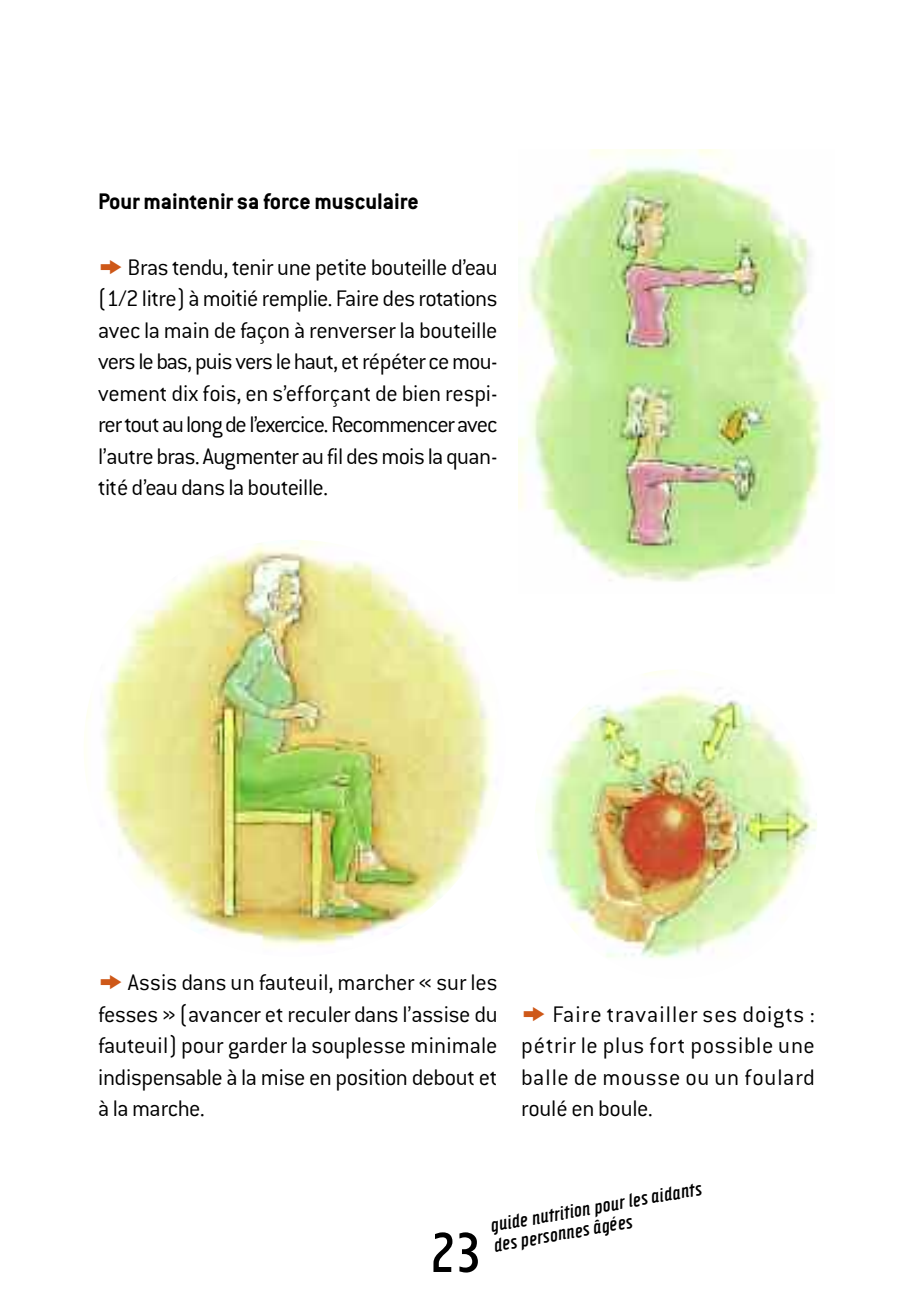
<style>
.page{position:relative;width:913px;height:1308px;background:#fff}
.page>*{position:absolute;margin:0;border:0;box-sizing:border-box;transform-origin:0 0}
.t1{font:58.5px "Hybrid";color:#000}
.t2{font:300 24.75px/31.5px "Conduit ITC";letter-spacing:-.015em;color:#000;text-align:justify}
.t3{font:700 24.75px "Conduit ITC";letter-spacing:-.005em;color:#000}
.t4{font:italic 20.25px/20.2px "Hybrid";color:#000}
.s1{font-family:"Zeal";font-weight:400;font-size:25.88px;color:#ce5818}
</style>
<div class="page">
<img style="left:84px;top:540px;width:421px;height:416px;border-radius:50%">
<img style="left:518px;top:150px;width:309px;height:432px">
<img style="left:534px;top:669px;width:282px;height:309px;border-radius:50%">
<p class="t3" style="left:98px;top:187px;width:322px">Pour maintenir sa force musculaire</p>
<p class="t2" style="left:98px;top:251px;width:401px"><span class="s1">k</span> Bras tendu, tenir une petite bouteille d’eau (1/2litre) àmoitié remplie. Faire des rotations avec la main de façon à renverser la bouteille verslebas,puisverslehaut,etrépétercemou&shy;vement dix fois, en s’efforçant de bien respi&shy;rertoutaulongdel’exercice.Recommenceravec l’autrebras.Augmenteraufildesmois laquan&shy;tité d’eau dans la bouteille.</p>
<p class="t2" style="left:98px;top:967px;width:401px"><span class="s1">k</span>Assis dans un fauteuil, marcher « sur les fesses » (avancer et reculer dans l’assise du fauteuil) pour garder la souplesse minimale indispensable à la mise en position debout et à la marche.</p>
<p class="t2" style="left:521px;top:998px;width:295px"><span class="s1">k</span> Faire travailler ses doigts : pétrir le plus fort possible une balle de mousse ou un foulard roulé en boule.</p>
<h1 class="t1" style="left:431px;top:1222px;width:51px">23</h1>
<p class="t4" style="left:489px;top:1215px;width:216px;rotate:-10deg">guide nutrition pour les aidants des personnes âgées</p>
</div>
